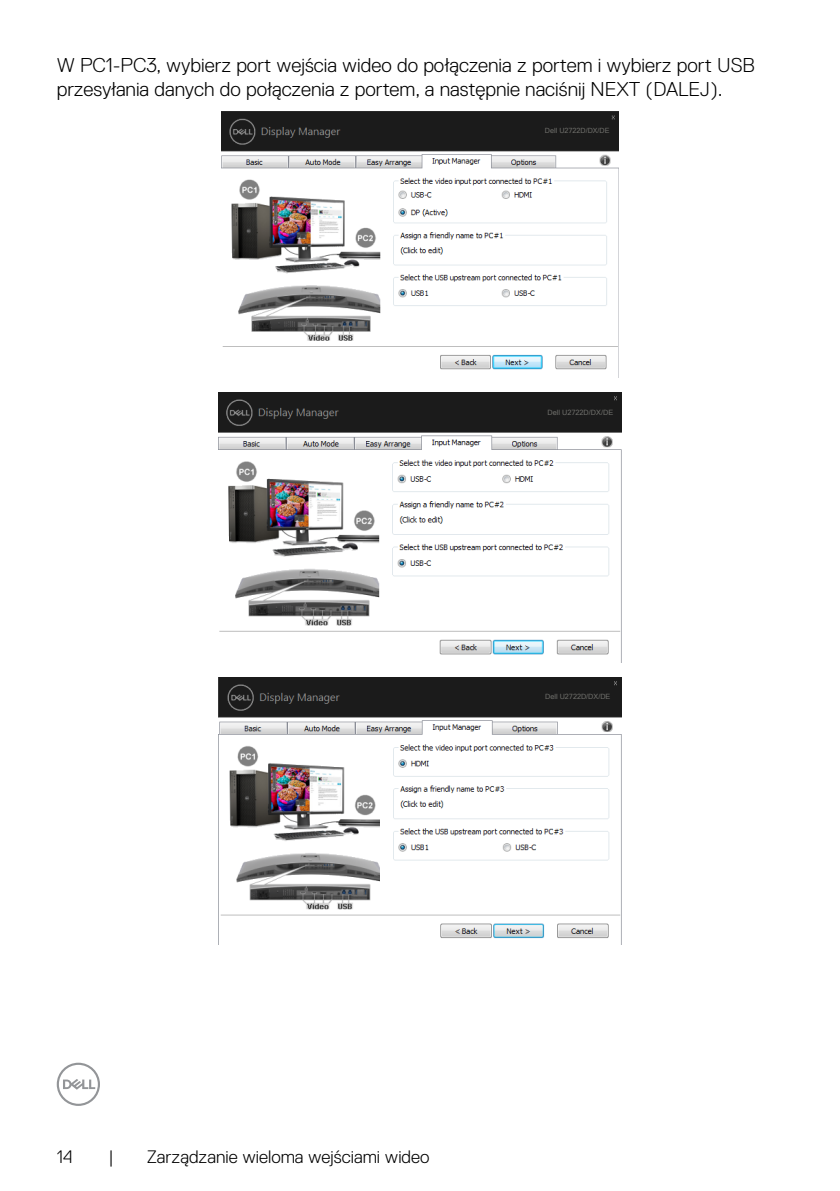
<style>
.page{position:relative;width:840px;height:1191px;background:#fff}
.page>*{position:absolute;margin:0;border:0;box-sizing:border-box;transform-origin:0 0}
.t1{font:300 20px/24px "Dell Replica";color:#000}
.t2{font:300 18px "Dell Replica";color:#000}
.t3{font:7.2px "Microsoft Sans Serif";color:#6f6f6b}
</style>
<div class="page">
<svg style="left:57px;top:1062px;width:43px;height:44px"></svg>
<img style="left:221px;top:111px;width:397px;height:259px">
<div style="left:541px;top:127px;width:71px;height:10px;background:#1b1b1b"></div>
<img style="left:218px;top:392px;width:403px;height:263px">
<div style="left:543px;top:408px;width:72px;height:10px;background:#1b1b1b"></div>
<img style="left:218px;top:677px;width:403px;height:267px">
<div style="left:541px;top:693px;width:71px;height:9px;background:#1b1b1b"></div>
<p class="t1" style="left:57px;top:53px;width:699px">W PC1-PC3, wybierz port wejścia wideo do połączenia z portem i wybierz port USB przesyłania danych do połączenia z portem, a następnie naciśnij NEXT (DALEJ).</p>
<p class="t3" style="left:544px;top:126px;width:66px">Dell U2722D/DX/DE</p>
<p class="t3" style="left:547px;top:408px;width:67px">Dell U2722D/DX/DE</p>
<p class="t3" style="left:545px;top:692px;width:67px">Dell U2722D/DX/DE</p>
<p class="t2" style="left:57px;top:1146px;width:17px">14</p>
<p class="t2" style="left:109px;top:1146px;width:7px">|</p>
<p class="t2" style="left:147px;top:1146px;width:284px">Zarządzanie wieloma wejściami wideo</p>
</div>
